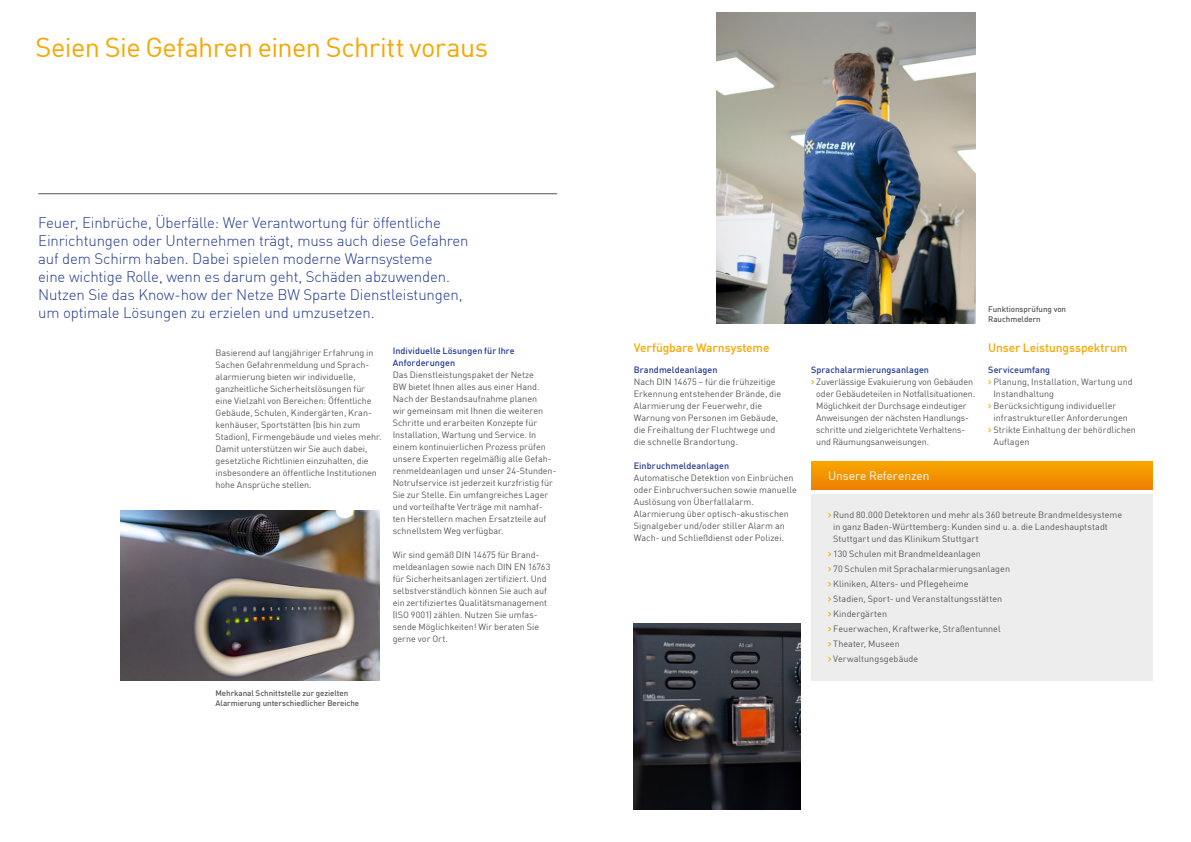
<style>
.page{position:relative;width:1191px;height:842px;background:#fff}
.page>*{position:absolute;margin:0;border:0;box-sizing:border-box;transform-origin:0 0}
.t1{font:27px "En BWDIN Pro";letter-spacing:-.02em;color:#f7a600}
.t2{font:300 15px/18px "En BWDIN Pro";letter-spacing:-.01em;color:#213a8f}
.t3{font:500 12px "En BWDIN Pro";letter-spacing:-.005em;color:#f7a600}
.t4{font:12px "En BWDIN Pro";letter-spacing:-.005em;color:#fff}
.t5{font:9px/12px "En BWDIN Pro";color:#575756}
.t6{font:500 9px/12px "En BWDIN Pro";letter-spacing:.005em;color:#213a8f}
.t7{font:500 8px/10.5px "En BWDIN Pro";letter-spacing:-.01em;color:#575756}
.s1{color:#f7a600}
</style>
<div class="page">
<img style="left:716px;top:13px;width:259px;height:311px">
<img style="left:120px;top:510px;width:260px;height:171px">
<img style="left:634px;top:624px;width:166px;height:186px">
<svg style="left:811px;top:462px;width:341px;height:27px"></svg>
<div style="left:811px;top:494px;width:341px;height:187px;background:#ededed"></div>
<hr style="left:38px;top:193px;width:519px;height:1px;background:#575756">
<h1 class="t1" style="left:35px;top:26px;width:454px">Seien Sie Gefahren einen Schritt voraus</h1>
<p class="t2" style="left:38px;top:212px;width:432px">Feuer, Einbrüche, Überfälle: Wer Verantwortung für öffentliche Einrichtungen oder Unternehmen trägt, muss auch diese Gefahren auf dem Schirm haben. Dabei spielen moderne Warnsysteme<br>eine wichtige Rolle, wenn es darum geht, Schäden abzuwenden.<br>Nutzen Sie das Know-how der Netze BW Sparte Dienstleistungen, um optimale Lösungen zu erzielen und umzusetzen.</p>
<p class="t5" style="left:215px;top:345px;width:168px">Basierend auf langjähriger Erfahrung in Sachen Gefahrenmeldung und Sprach&shy;alarmierung bieten wir individuelle, ganzheitliche Sicherheitslösungen für eine Vielzahl von Bereichen: Öffentliche Gebäude, Schulen, Kindergärten, Kran&shy;kenhäuser, Sportstätten (bis hin zum Stadion), Firmengebäude und vieles mehr.<br>Damit unterstützen wir Sie auch dabei, gesetzliche Richtlinien einzuhalten, die insbesondere an öffentliche Institutionen hohe Ansprüche stellen.</p>
<p class="t6" style="left:393px;top:343px;width:123px">Individuelle Lösungen für Ihre<br>Anforderungen</p>
<p class="t5" style="left:393px;top:368px;width:165px">Das Dienstleistungspaket der Netze<br>BW bietet Ihnen alles aus einer Hand.<br>Nach der Bestandsaufnahme planen<br>wir gemeinsam mit Ihnen die weiteren Schritte und erarbeiten Konzepte für Installation, Wartung und Service. In einem kontinuierlichen Prozess prüfen unsere Experten regelmäßig alle Gefah&shy;renmeldeanlagen und unser 24-Stunden-Notrufservice ist jederzeit kurzfristig für Sie zur Stelle. Ein umfangreiches Lager und vorteilhafte Verträge mit namhaf&shy;ten Herstellern machen Ersatzteile auf schnellstem Weg verfügbar.</p>
<p class="t5" style="left:393px;top:548px;width:159px">Wir sind gemäß DIN 14675 für Brand&shy;meldeanlagen sowie nach DIN EN 16763 für Sicherheitsanlagen zertifiziert. Und selbstverständlich können Sie auch auf ein zertifiziertes Qualitätsmanagement (ISO 9001) zählen. Nutzen Sie umfas&shy;sende Möglichkeiten! Wir beraten Sie gerne vor Ort.</p>
<p class="t7" style="left:215px;top:687px;width:145px">Mehrkanal Schnittstelle zur gezielten<br>Alarmierung unterschiedlicher Bereiche</p>
<h3 class="t3" style="left:634px;top:338px;width:137px">Verfügbare Warnsysteme</h3>
<p class="t6" style="left:634px;top:363px;width:85px">Brandmeldeanlagen</p>
<p class="t5" style="left:634px;top:375px;width:149px">Nach DIN 14675 – für die frühzeitige Erkennung entstehender Brände, die Alarmierung der Feuerwehr, die Warnung von Personen im Gebäude, die Freihaltung der Fluchtwege und die schnelle Brandortung.</p>
<p class="t6" style="left:634px;top:459px;width:97px">Einbruchmeldeanlagen</p>
<p class="t5" style="left:634px;top:471px;width:165px">Automatische Detektion von Einbrüchen oder Einbruchversuchen sowie manuelle Auslösung von Überfallalarm.<br>Alarmierung über optisch-akustischen Signalgeber und/oder stiller Alarm an Wach- und Schließdienst oder Polizei.</p>
<p class="t6" style="left:811px;top:363px;width:120px">Sprachalarmierungsanlagen</p>
<p class="t5" style="left:811px;top:375px;width:164px"><span class="s1">›</span> Zuverlässige Evakuierung von Gebäuden</p>
<p class="t5" style="left:816px;top:387px;width:160px">oder Gebäudeteilen in Notfallsituationen.</p>
<p class="t5" style="left:816px;top:399px;width:152px">Möglichkeit der Durchsage eindeutiger</p>
<p class="t5" style="left:816px;top:411px;width:154px">Anweisungen der nächsten Handlungs-</p>
<p class="t5" style="left:816px;top:423px;width:150px">schritte und zielgerichtete Verhaltens-</p>
<p class="t5" style="left:816px;top:435px;width:114px">und Räumungsanweisungen.</p>
<h3 class="t4" style="left:828px;top:466px;width:103px">Unsere Referenzen</h3>
<p class="t7" style="left:988px;top:303px;width:79px">Funktionsprüfung von<br>Rauchmeldern</p>
<h3 class="t3" style="left:988px;top:338px;width:140px">Unser Leistungsspektrum</h3>
<p class="t6" style="left:988px;top:363px;width:63px">Serviceumfang</p>
<p class="t5" style="left:988px;top:375px;width:146px"><span class="s1">›</span> Planung, Installation, Wartung und</p>
<p class="t5" style="left:993px;top:387px;width:62px">Instandhaltung</p>
<p class="t5" style="left:988px;top:399px;width:130px"><span class="s1">›</span> Berücksichtigung individueller</p>
<p class="t5" style="left:993px;top:411px;width:136px">infrastruktureller Anforderungen</p>
<p class="t5" style="left:988px;top:423px;width:149px"><span class="s1">›</span> Strikte Einhaltung der behördlichen</p>
<p class="t5" style="left:993px;top:435px;width:38px">Auflagen</p>
<p class="t5" style="left:833px;top:508px;width:290px;text-indent:-5px"><span class="s1">›</span> Rund 80.000 Detektoren und mehr als 360 betreute Brandmeldesysteme in ganz Baden-Württemberg: Kunden sind u. a. die Landeshauptstadt<br>Stuttgart und das Klinikum Stuttgart</p>
<p class="t5" style="left:828px;top:545px;width:183px;line-height:15px"><span class="s1">›</span> 130 Schulen mit Brandmeldeanlagen<br><span class="s1">›</span> 70 Schulen mit Sprachalarmierungsanlagen <span class="s1">›</span> Kliniken, Alters- und Pflegeheime<br><span class="s1">›</span> Stadien, Sport- und Veranstaltungsstätten<br><span class="s1">›</span> Kindergärten<br><span class="s1">›</span> Feuerwachen, Kraftwerke, Straßentunnel<br><span class="s1">›</span> Theater, Museen<br><span class="s1">›</span> Verwaltungsgebäude</p>
</div>
